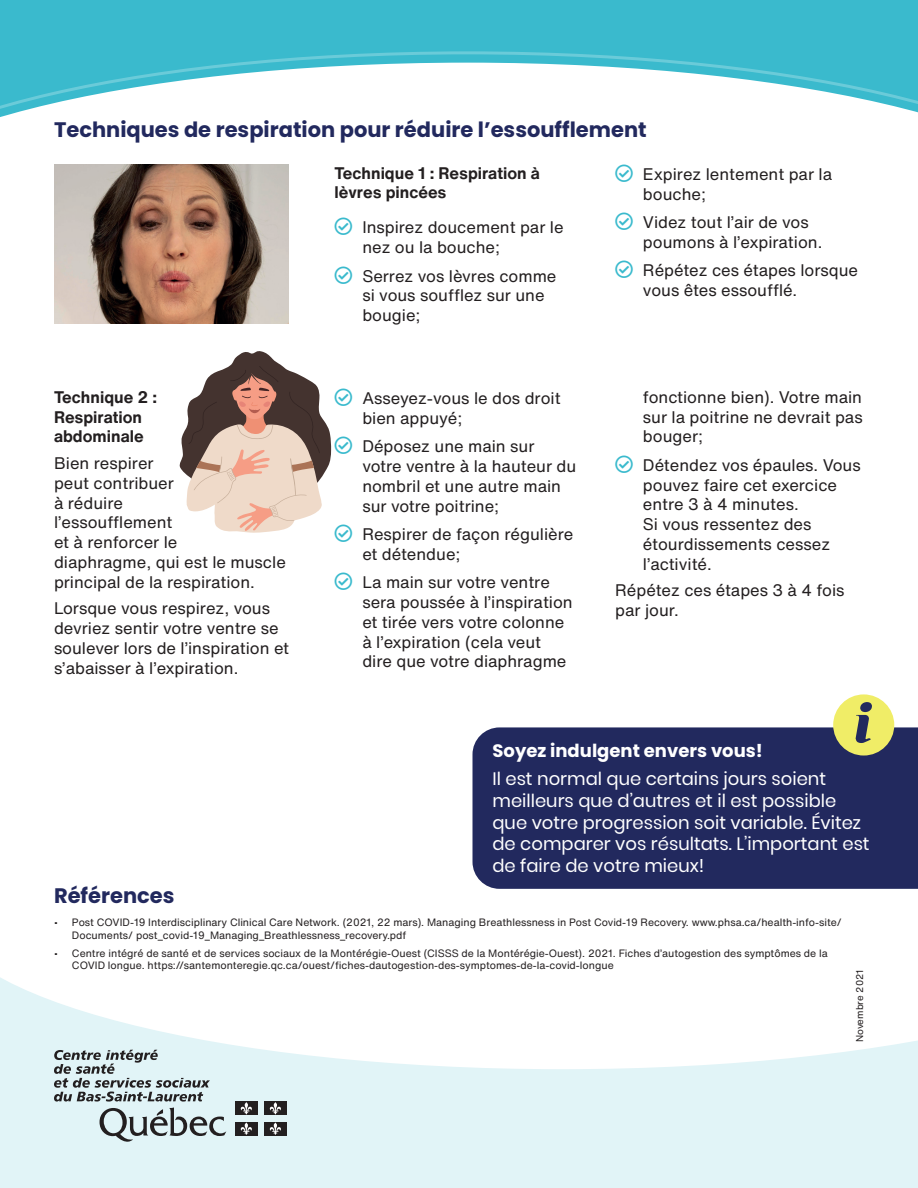
<style>
.page{position:relative;width:918px;height:1188px;background:#fff}
.page>*{position:absolute;margin:0;border:0;box-sizing:border-box;transform-origin:0 0}
.t1{font:700 21px "Poppins";color:#22295e}
.t2{font:18px/21.6px "Poppins";color:#fff}
.t3{font:700 18px "Poppins";color:#fff}
.t4{font:16.5px/19.8px "Helvetica Now Text";color:#231f20}
.t5{font:700 16.5px/19.8px "Helvetica Now Text";color:#231f20}
.t6{font:10.5px/12.6px "Helvetica Now Text";color:#231f20}
.t7{font:9.75px "Helvetica Now Text";color:#231f20}
</style>
<div class="page">
<div style="left:0;top:943px;width:918px;height:245px;background:#e1f4f7"></div>
<svg style="left:0;top:943px;width:918px;height:126px;fill:#fff"></svg>
<div style="left:0;top:0;width:918px;height:220px;background:#3abacd"></div>
<svg style="left:0;top:51px;width:918px;height:273px"></svg>
<svg style="left:54px;top:1050px;width:172px;height:92px"></svg>
<div style="left:235px;top:1101px;width:23px;height:14px;background:#231f20"></div>
<svg style="left:240px;top:1102px;width:12px;height:13px"></svg>
<div style="left:264px;top:1101px;width:23px;height:14px;background:#231f20"></div>
<svg style="left:269px;top:1102px;width:12px;height:13px"></svg>
<div style="left:235px;top:1122px;width:23px;height:13px;background:#231f20"></div>
<svg style="left:240px;top:1122px;width:12px;height:13px"></svg>
<div style="left:264px;top:1122px;width:23px;height:13px;background:#231f20"></div>
<svg style="left:269px;top:1122px;width:12px;height:13px"></svg>
<div style="left:472px;top:727px;width:446px;height:162px;background:#22295e"></div>
<div style="left:833px;top:694px;width:61px;height:62px;background:#f0ed67;border-radius:50%"></div>
<svg style="left:855px;top:702px;width:17px;height:41px"></svg>
<img style="left:54px;top:164px;width:234px;height:159px">
<svg style="left:179px;top:351px;width:153px;height:182px"></svg>
<svg style="left:335px;top:218px;width:17px;height:17px"></svg>
<svg style="left:335px;top:266px;width:17px;height:18px"></svg>
<svg style="left:616px;top:164px;width:17px;height:18px"></svg>
<svg style="left:616px;top:213px;width:17px;height:17px"></svg>
<svg style="left:616px;top:261px;width:17px;height:17px"></svg>
<p class="t1" style="left:54px;top:117px;width:594px">Techniques de respiration pour réduire l’essoufflement</p>
<p class="t5" style="left:54px;top:387px;width:105px">Technique 2 :<br>Respiration abdominale</p>
<p class="t4" style="left:54px;top:453px;width:233px">Bien respirer<br>peut contribuer<br>à réduire<br>l’essoufflement<br>et à renforcer le<br>diaphragme, qui est le muscle principal de la respiration.</p>
<p class="t4" style="left:54px;top:598px;width:237px">Lorsque vous respirez, vous devriez sentir votre ventre se soulever lors de l’inspiration et s’abaisser à l’expiration.</p>
<p class="t1" style="left:54px;top:884px;width:122px">Références</p>
<p class="t5" style="left:335px;top:162px;width:207px">Technique 1 : Respiration à lèvres pincées</p>
<p class="t4" style="left:362px;top:217px;width:203px">Inspirez doucement par le nez ou la bouche;</p>
<p class="t4" style="left:362px;top:265px;width:196px">Serrez vos lèvres comme si vous soufflez sur une bougie;</p>
<p class="t4" style="left:362px;top:388px;width:200px">Asseyez-vous le dos droit bien appuyé;</p>
<p class="t4" style="left:362px;top:436px;width:215px">Déposez une main sur votre ventre à la hauteur du nombril et une autre main sur votre poitrine;</p>
<p class="t4" style="left:362px;top:524px;width:213px">Respirer de façon régulière et détendue;</p>
<p class="t4" style="left:362px;top:572px;width:212px">La main sur votre ventre sera poussée à l’inspiration et tirée vers votre colonne à l’expiration (cela veut dire que votre diaphragme</p>
<p class="t4" style="left:643px;top:164px;width:191px">Expirez lentement par la bouche;</p>
<p class="t4" style="left:643px;top:212px;width:181px">Videz tout l’air de vos poumons à l’expiration.</p>
<p class="t4" style="left:643px;top:260px;width:217px">Répétez ces étapes lorsque vous êtes essoufflé.</p>
<p class="t4" style="left:643px;top:387px;width:221px;text-align:justify">fonctionne bien). Votre main sur la poitrine ne devrait pas bouger;</p>
<p class="t4" style="left:643px;top:455px;width:219px">Détendez vos épaules. Vous pouvez faire cet exercice entre 3 à 4 minutes.<br>Si vous ressentez des étourdissements cessez l’activité.</p>
<p class="t4" style="left:615px;top:580px;width:231px">Répétez ces étapes 3 à 4 fois par jour.</p>
<p class="t3" style="left:492px;top:740px;width:272px">Soyez indulgent envers vous!</p>
<p class="t2" style="left:492px;top:768px;width:379px">Il est normal que certains jours soient meilleurs que d’autres et il est possible que votre progression soit variable. Évitez de comparer vos résultats. L’important est de faire de votre mieux!</p>
<p class="t6" style="left:72px;top:916px;width:771px;text-indent:-18px">• Post COVID-19 Interdisciplinary Clinical Care Network. (2021, 22 mars). Managing Breathlessness in Post Covid-19 Recovery. www.phsa.ca/health-info-site/<br>Documents/ post_covid-19_Managing_Breathlessness_recovery.pdf</p>
<p class="t6" style="left:72px;top:946px;width:757px;text-indent:-18px">• Centre intégré de santé et de services sociaux de la Montérégie-Ouest (CISSS de la Montérégie-Ouest). 2021. Fiches d’autogestion des symptômes de la<br>COVID longue. https://santemonteregie.qc.ca/ouest/fiches-dautogestion-des-symptomes-de-la-covid-longue</p>
<p class="t7" style="left:853px;top:1042px;width:74px;rotate:-90deg">Novembre 2021</p>
</div>
